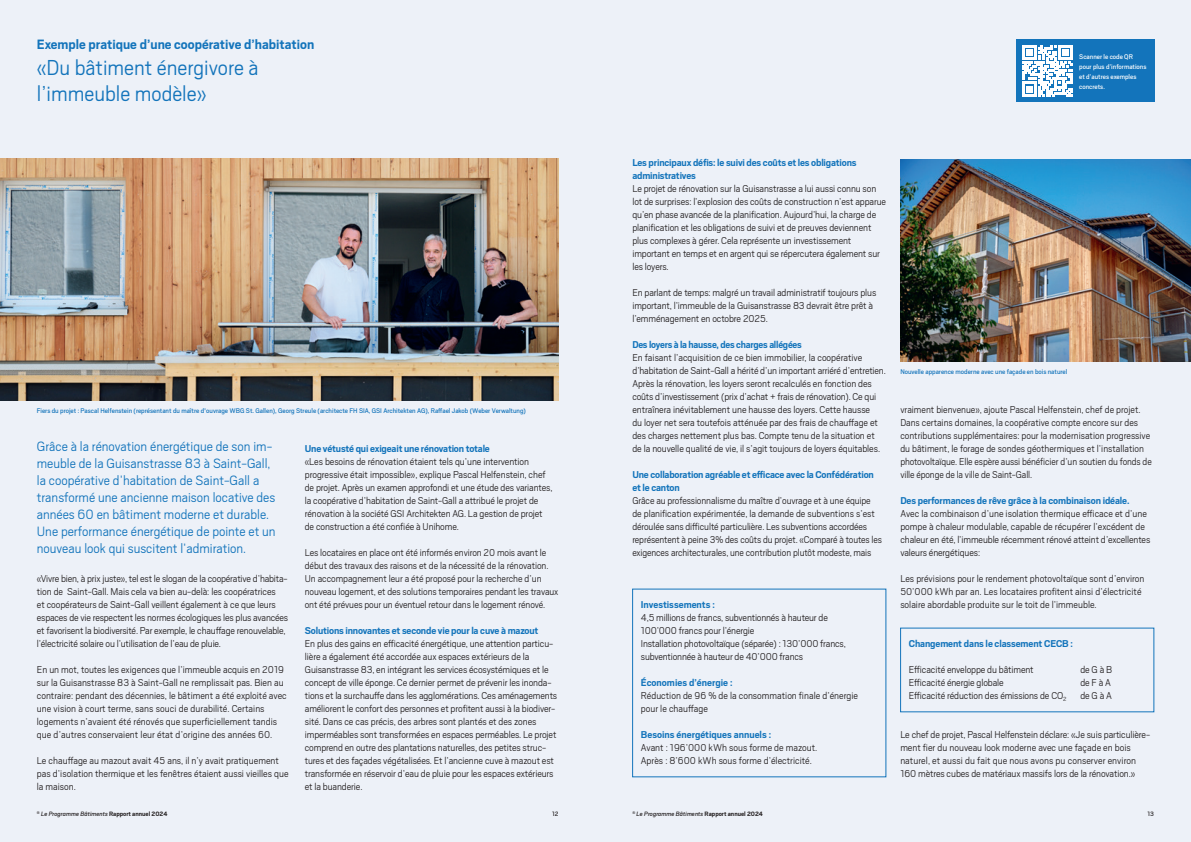
<style>
.page{position:relative;width:1191px;height:842px;background:#edf1f8}
.page>*{position:absolute;margin:0;border:0;box-sizing:border-box;transform-origin:0 0}
.t1{font:300 24px/26px "Scout";color:#1374bb}
.t2{font:300 15px/17px "Scout";color:#1374bb}
.t3{font:700 15px "Scout";color:#1374bb}
.t4{font:300 11px/13px "Scout";letter-spacing:-.01em;color:#231f20}
.t5{font:700 11px/13px "Scout";letter-spacing:-.015em;color:#1374bb}
.t6{font:7.5px "Scout";color:#1374bb}
.t7{font:7.5px/10px "Scout";color:#fff}
.t8{font:italic 7px "Scout";letter-spacing:.005em;color:#231f20}
.t9{font:7px "Scout";color:#231f20}
.s1{font-weight:700;font-style:normal}
</style>
<div class="page">
<div style="left:1016px;top:40px;width:138px;height:62px;background:#1374bb"></div>
<svg style="left:1022px;top:46px;width:51px;height:50px"></svg>
<img style="left:0;top:159px;width:558px;height:241px">
<img style="left:900px;top:159px;width:291px;height:202px">
<h2 class="t3" style="left:37px;top:35px;width:279px">Exemple pratique d’une coopérative d’habitation</h2>
<h1 class="t1" style="left:37px;top:53px;width:223px">«Du bâtiment énergivore à l’immeuble modèle»</h1>
<p class="t6" style="left:37px;top:406px;width:490px">Fiers du projet : Pascal Helfenstein (représentant du maître d'ouvrage WBG St. Gallen), Georg Streule (architecte FH SIA, GSI Architekten AG), Raffael Jakob (Weber Verwaltung)</p>
<p class="t2" style="left:37px;top:437px;width:240px">Grâce à la rénovation énergétique de son im&shy;meuble de la Guisanstrasse 83 à Saint-Gall, la coopérative d’habitation de Saint-Gall a transformé une ancienne maison locative des années 60 en bâtiment moderne et durable.<br>Une performance énergétique de pointe et un nouveau look qui suscitent l’admiration.</p>
<p class="t4" style="left:37px;top:572px;width:253px">«Vivre bien, à prix juste», tel est le slogan de la coopérative d’habita&shy;tion de Saint-Gall. Mais cela va bien au-delà: les coopératrices<br>et coopérateurs de Saint-Gall veillent également à ce que leurs espaces de vie respectent les normes écologiques les plus avancées et favorisent la biodiversité. Par exemple, le chauffage renouvelable, l’électricité solaire ou l’utilisation de l’eau de pluie.</p>
<p class="t4" style="left:37px;top:663px;width:251px">En un mot, toutes les exigences que l’immeuble acquis en 2019 sur la Guisanstrasse 83 à Saint-Gall ne remplissait pas. Bien au contraire: pendant des décennies, le bâtiment a été exploité avec une vision à court terme, sans souci de durabilité. Certains logements n’avaient été rénovés que superficiellement tandis que d’autres conservaient leur état d’origine des années 60.</p>
<p class="t4" style="left:37px;top:754px;width:253px">Le chauffage au mazout avait 45 ans, il n’y avait pratiquement pas d’isolation thermique et les fenêtres étaient aussi vieilles que la maison.</p>
<p class="t5" style="left:305px;top:442px;width:186px">Une vétusté qui exigeait une rénovation totale</p>
<p class="t4" style="left:305px;top:455px;width:249px">«Les besoins de rénovation étaient tels qu’une intervention progressive était impossible», explique Pascal Helfenstein, chef de projet. Après un examen approfondi et une étude des variantes, la coopérative d’habitation de Saint-Gall a attribué le projet de rénovation à la société GSI Architekten AG. La gestion de projet de construction a été confiée à Unihome.</p>
<p class="t4" style="left:305px;top:546px;width:255px">Les locataires en place ont été informés environ 20 mois avant le début des travaux des raisons et de la nécessité de la rénovation.<br>Un accompagnement leur a été proposé pour la recherche d’un nouveau logement, et des solutions temporaires pendant les travaux ont été prévues pour un éventuel retour dans le logement rénové.</p>
<p class="t5" style="left:305px;top:624px;width:235px">Solutions innovantes et seconde vie pour la cuve à mazout</p>
<p class="t4" style="left:305px;top:637px;width:254px">En plus des gains en efficacité énergétique, une attention particu&shy;lière a également été accordée aux espaces extérieurs de la Guisanstrasse 83, en intégrant les services écosystémiques et le concept de ville éponge. Ce dernier permet de prévenir les inonda&shy;tions et la surchauffe dans les agglomérations. Ces aménagements améliorent le confort des personnes et profitent aussi à la biodiver&shy;sité. Dans ce cas précis, des arbres sont plantés et des zones imperméables sont transformées en espaces perméables. Le projet comprend en outre des plantations naturelles, des petites struc&shy;tures et des façades végétalisées. Et l’ancienne cuve à mazout est transformée en réservoir d’eau de pluie pour les espaces extérieurs et la buanderie.</p>
<p class="t7" style="left:1079px;top:51px;width:69px">Scanner le code QR pour plus d’informations et d’autres exemples concrets.</p>
<p class="t5" style="left:632px;top:156px;width:226px">Les principaux défis: le suivi des coûts et les obligations administratives</p>
<p class="t4" style="left:632px;top:182px;width:255px">Le projet de rénovation sur la Guisanstrasse a lui aussi connu son lot de surprises: l’explosion des coûts de construction n’est apparue qu’en phase avancée de la planification. Aujourd’hui, la charge de planification et les obligations de suivi et de preuves deviennent plus complexes à gérer. Cela représente un investissement important en temps et en argent qui se répercutera également sur les loyers.</p>
<p class="t4" style="left:632px;top:286px;width:245px">En parlant de temps: malgré un travail administratif toujours plus important, l’immeuble de la Guisanstrasse 83 devrait être prêt à l’emménagement en octobre 2025.</p>
<p class="t5" style="left:632px;top:338px;width:171px">Des loyers à la hausse, des charges allégées</p>
<p class="t4" style="left:632px;top:351px;width:255px">En faisant l’acquisition de ce bien immobilier, la coopérative d’habitation de Saint-Gall a hérité d’un important arriéré d’entretien.<br>Après la rénovation, les loyers seront recalculés en fonction des coûts d’investissement (prix d’achat + frais de rénovation). Ce qui entraînera inévitablement une hausse des loyers. Cette hausse<br>du loyer net sera toutefois atténuée par des frais de chauffage et des charges nettement plus bas. Compte tenu de la situation et de la nouvelle qualité de vie, il s’agit toujours de loyers équitables.</p>
<p class="t5" style="left:632px;top:468px;width:243px">Une collaboration agréable et efficace avec la Confédération et le canton</p>
<p class="t4" style="left:632px;top:494px;width:251px">Grâce au professionnalisme du maître d’ouvrage et à une équipe de planification expérimentée, la demande de subventions s’est déroulée sans difficulté particulière. Les subventions accordées représentent à peine 3% des coûts du projet. «Comparé à toutes les exigences architecturales, une contribution plutôt modeste, mais</p>
<p class="t5" style="left:641px;top:598px;width:75px">Investissements :</p>
<p class="t4" style="left:641px;top:611px;width:206px">4,5 millions de francs, subventionnés à hauteur de 100’000 francs pour l’énergie<br>Installation photovoltaïque (séparée) : 130’000 francs, subventionnée à hauteur de 40’000 francs</p>
<p class="t5" style="left:641px;top:676px;width:93px">Économies d’énergie :</p>
<p class="t4" style="left:641px;top:689px;width:219px">Réduction de 96 % de la consommation finale d’énergie pour le chauffage</p>
<p class="t5" style="left:641px;top:728px;width:132px">Besoins énergétiques annuels :</p>
<p class="t4" style="left:641px;top:741px;width:178px">Avant : 196’000 kWh sous forme de mazout.<br>Après : 8’600 kWh sous forme d’électricité.</p>
<p class="t6" style="left:900px;top:367px;width:168px">Nouvelle apparence moderne avec une façade en bois naturel</p>
<p class="t4" style="left:900px;top:403px;width:253px">vraiment bienvenue», ajoute Pascal Helfenstein, chef de projet.<br>Dans certains domaines, la coopérative compte encore sur des contributions supplémentaires: pour la modernisation progressive du bâtiment, le forage de sondes géothermiques et l’installation photovoltaïque. Elle espère aussi bénéficier d’un soutien du fonds de ville éponge de la ville de Saint-Gall.</p>
<p class="t5" style="left:900px;top:494px;width:231px">Des performances de rêve grâce à la combinaison idéale.</p>
<p class="t4" style="left:900px;top:507px;width:251px">Avec la combinaison d’une isolation thermique efficace et d’une pompe à chaleur modulable, capable de récupérer l’excédent de chaleur en été, l’immeuble récemment rénové atteint d’excellentes valeurs énergétiques:</p>
<p class="t4" style="left:900px;top:572px;width:246px">Les prévisions pour le rendement photovoltaïque sont d’environ<br>50’000 kWh par an. Les locataires profitent ainsi d’électricité solaire abordable produite sur le toit de l’immeuble.</p>
<p class="t5" style="left:909px;top:637px;width:166px">Changement dans le classement CECB :</p>
<p class="t4" style="left:909px;top:663px;width:126px">Efficacité enveloppe du bâtiment</p>
<p class="t4" style="left:1080px;top:663px;width:33px">de G à B</p>
<p class="t4" style="left:909px;top:676px;width:96px">Efficacité énergie globale</p>
<p class="t4" style="left:1080px;top:676px;width:32px">de F à A</p>
<p class="t4" style="left:909px;top:689px;width:159px">Efficacité réduction des émissions de CO<sub>2</sub></p>
<p class="t4" style="left:1080px;top:689px;width:33px">de G à A</p>
<p class="t4" style="left:900px;top:728px;width:251px">Le chef de projet, Pascal Helfenstein déclare: «Je suis particulière&shy;ment fier du nouveau look moderne avec une façade en bois naturel, et aussi du fait que nous avons pu conserver environ 160 mètres cubes de matériaux massifs lors de la rénovation.»</p>
<p class="t8" style="left:37px;top:809px;width:132px"><sup>®</sup> Le Programme Bâtiments <span class="s1">Rapport annuel 2024</span></p>
<p class="t9" style="left:552px;top:809px;width:8px">12</p>
<p class="t8" style="left:632px;top:809px;width:132px"><sup>®</sup> Le Programme Bâtiments <span class="s1">Rapport annuel 2024</span></p>
<p class="t9" style="left:1147px;top:809px;width:8px">13</p>
</div>
